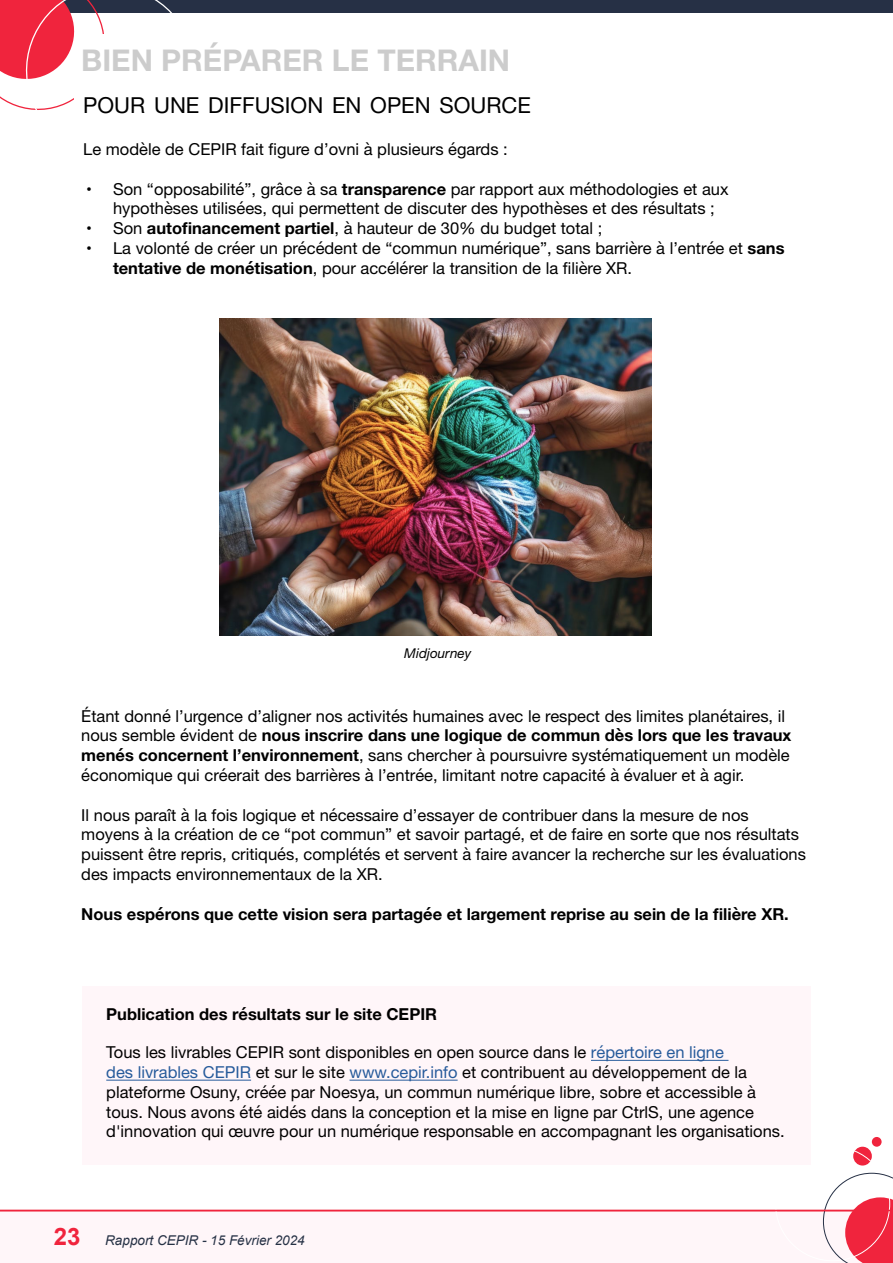
<style>
.page{position:relative;width:893px;height:1263px;background:#fff}
.page>*{position:absolute;margin:0;border:0;box-sizing:border-box;transform-origin:0 0}
.t1{font:700 30px "Helvetica Neue";color:#ccc}
.t2{font:22.05px "Helvetica Neue";color:#000}
.t3{font:16.5px/19.8px "Helvetica Neue";color:#000}
.t4{font:700 16.5px "Helvetica Neue";color:#000}
.t5{font:italic 13.5px "Arial";color:#263145}
.t6{font:italic 13.5px "Helvetica Neue";color:#000}
.s1{font-weight:700}
.s2{color:#275b9b}
.s3{font-weight:700;font-style:normal;font-size:24px;color:#f0243d}
</style>
<div class="page">
<div style="left:0;top:1211px;width:893px;height:52px;background:#fff6f9"></div>
<div style="left:0;top:0;width:893px;height:13px;background:#263045"></div>
<svg style="left:0;top:0;width:172px;height:110px"></svg>
<svg style="left:853px;top:1147px;width:19px;height:18px"></svg>
<svg style="left:823px;top:1173px;width:70px;height:90px"></svg>
<div style="left:872px;top:1137px;width:10px;height:10px;background:#f0243d;border-radius:50%"></div>
<div style="left:82px;top:986px;width:728px;height:179px;background:#fff6f9"></div>
<hr style="left:0;top:1210px;width:893px;height:1px;background:#f0243d">
<div style="left:74px;top:34px;width:459px;height:93px;background:#fff"></div>
<hr style="left:591px;top:1060px;width:137px;height:1px;background:#275b9b">
<hr style="left:106px;top:1080px;width:145px;height:1px;background:#275b9b">
<hr style="left:349px;top:1080px;width:109px;height:1px;background:#275b9b">
<img style="left:219px;top:319px;width:433px;height:317px">
<h1 class="t1" style="left:81px;top:36px;width:430px">BIEN PRÉPARER LE TERRAIN</h1>
<h2 class="t2" style="left:83px;top:89px;width:449px">POUR UNE DIFFUSION EN OPEN SOURCE</h2>
<p class="t3" style="left:83px;top:140px;width:426px">Le modèle de CEPIR fait figure d’ovni à plusieurs égards :</p>
<p class="t3" style="left:113px;top:180px;width:617px;text-indent:-27px">• Son “opposabilité”, grâce à sa <span class="s1">transparence</span> par rapport aux méthodologies et aux hypothèses utilisées, qui permettent de discuter des hypothèses et des résultats ;</p>
<p class="t3" style="left:86px;top:219px;width:518px">• Son <span class="s1">autofinancement partiel</span>, à hauteur de 30% du budget total ;</p>
<p class="t3" style="left:113px;top:239px;width:673px;text-indent:-27px">• La volonté de créer un précédent de “commun numérique”, sans barrière à l’entrée et <span class="s1">sans tentative de monétisation</span>, pour accélérer la transition de la filière XR.</p>
<p class="t6" style="left:404px;top:643px;width:68px">Midjourney</p>
<p class="t3" style="left:81px;top:707px;width:712px">Étant donné l’urgence d’aligner nos activités humaines avec le respect des limites planétaires, il nous semble évident de <span class="s1">nous inscrire dans une logique de commun dès lors que les travaux menés concernent l’environnement</span>, sans chercher à poursuivre systématiquement un modèle économique qui créerait des barrières à l’entrée, limitant notre capacité à évaluer et à agir.</p>
<p class="t3" style="left:81px;top:806px;width:726px">Il nous paraît à la fois logique et nécessaire d’essayer de contribuer dans la mesure de nos moyens à la création de ce “pot commun” et savoir partagé, et de faire en sorte que nos résultats puissent être repris, critiqués, complétés et servent à faire avancer la recherche sur les évaluations des impacts environnementaux de la XR.</p>
<p class="t4" style="left:81px;top:901px;width:709px">Nous espérons que cette vision sera partagée et largement reprise au sein de la filière XR.</p>
<p class="t4" style="left:106px;top:1002px;width:332px">Publication des résultats sur le site CEPIR</p>
<p class="t3" style="left:106px;top:1043px;width:680px">Tous les livrables CEPIR sont disponibles en open source dans le <span class="s2">répertoire en ligne<br>des livrables CEPIR</span> et sur le site <span class="s2">www.cepir.info</span> et contribuent au développement de la plateforme Osuny, créée par Noesya, un commun numérique libre, sobre et accessible à tous. Nous avons été aidés dans la conception et la mise en ligne par CtrlS, une agence d'innovation qui œuvre pour un numérique responsable en accompagnant les organisations.</p>
<p class="t5" style="left:54px;top:1231px;width:252px"><span class="s3">23</span> Rapport CEPIR - 15 Février 2024</p>
</div>
